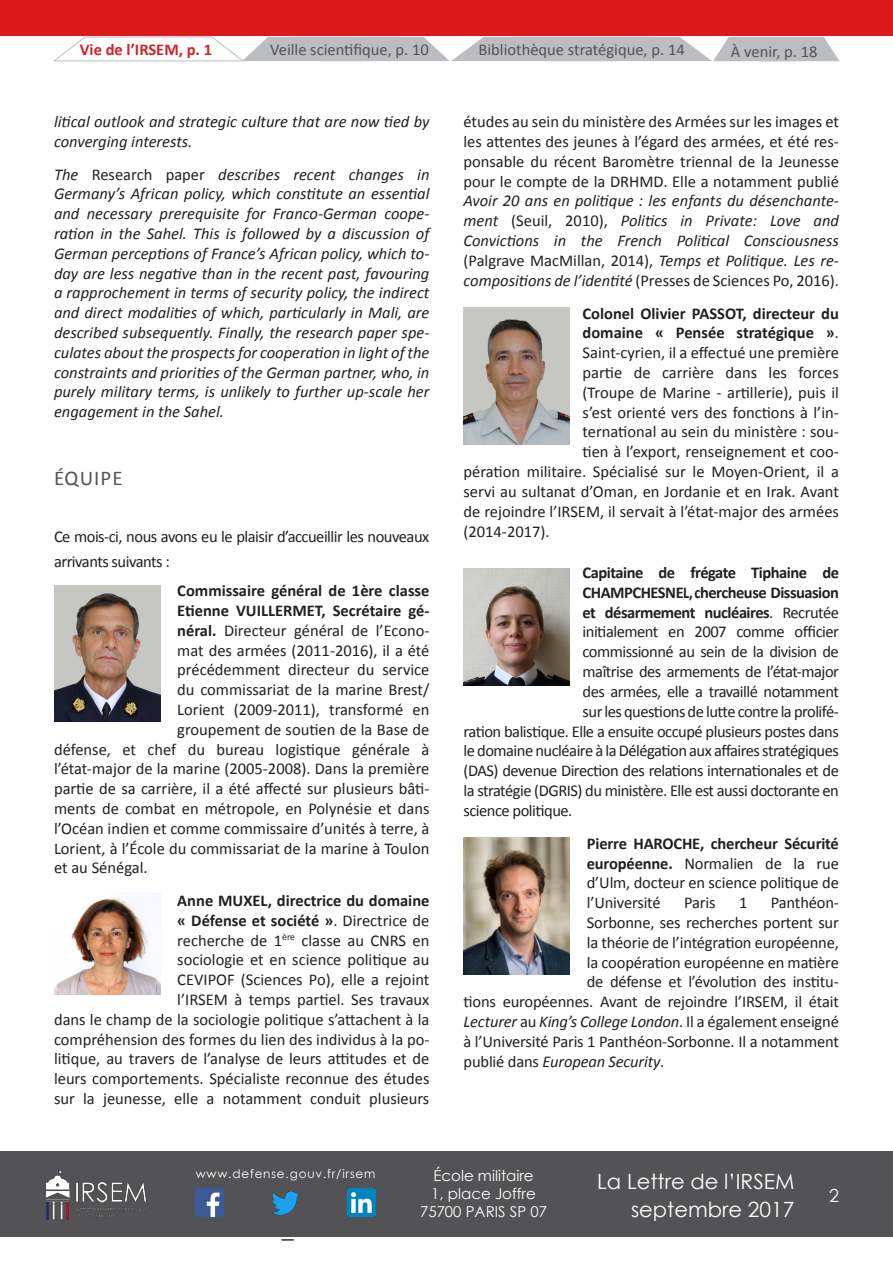
<style>
.page{position:relative;width:893px;height:1263px;background:#fff}
.page>*{position:absolute;margin:0;border:0;box-sizing:border-box;transform-origin:0 0}
.t1{font:21px/27px "Century Gothic";color:#fff;text-align:right}
.t2{font:21px "Calibri";letter-spacing:.05em;color:#535355}
.t3{font:18px "Century Gothic";color:#fff}
.t4{font:16.5px/19.8px "Calibri";color:#231f20;text-align:justify}
.t5{font:italic 16.5px/19.8px "Calibri";color:#231f20;text-align:justify}
.t6{font:16.5px/25.2px "Calibri";letter-spacing:-.03em;color:#231f20}
.t7{font:700 16.5px "Calibri";letter-spacing:-.01em;color:#231f20}
.t8{font:700 16.5px "Calibri";letter-spacing:-.03em;color:#231f20}
.t9{font:16.5px "Calibri";color:#535355}
.t10{font:700 16.5px "Calibri";color:#d1232a}
.t11{font:15px/18px "Century Gothic";color:#fff;text-align:center}
.t12{font:12px "Century Gothic";letter-spacing:.07em;color:#fff}
.s1{font-style:normal}
.s2{font-weight:700}
.s3{font-weight:400}
</style>
<div class="page">
<div style="left:0;top:1151px;width:893px;height:85px;background:#535355"></div>
<img style="left:46px;top:1169px;width:100px;height:51px">
<img style="left:196px;top:1189px;width:28px;height:28px">
<img style="left:272px;top:1191px;width:28px;height:23px">
<img style="left:348px;top:1189px;width:28px;height:28px">
<div style="left:0;top:0;width:893px;height:37px;background:#dd181b"></div>
<img style="left:54px;top:585px;width:106px;height:137px">
<img style="left:54px;top:895px;width:106px;height:99px">
<img style="left:463px;top:308px;width:107px;height:136px">
<img style="left:463px;top:568px;width:107px;height:118px">
<img style="left:463px;top:838px;width:107px;height:136px">
<svg style="left:54px;top:36px;width:32px;height:25px"></svg>
<hr style="left:54px;top:61px;width:189px;height:1px;background:#bcbdc0">
<hr style="left:85px;top:37px;width:127px;height:1px;background:#bcbdc0">
<svg style="left:212px;top:37px;width:628px;height:24px"></svg>
<p class="t10" style="left:80px;top:43px;width:134px">Vie de l’IRSEM, p. 1</p>
<p class="t9" style="left:270px;top:43px;width:160px">veille scientifique, p. 10</p>
<p class="t9" style="left:479px;top:43px;width:208px">bibliothèque stratégique, p. 14</p>
<p class="t9" style="left:731px;top:44px;width:88px">À venir, p. 18</p>
<p class="t5" style="left:54px;top:113px;width:377px">litical outlook and strategic culture that are now tied by converging interests.</p>
<p class="t5" style="left:54px;top:166px;width:377px">The <span class="s1">research paper</span> describes recent changes in Germany’s African policy, which constitute an essential and necessary prerequisite for Franco-German coope&shy;ration in the Sahel. This is followed by a discussion of German perceptions of France’s African policy, which to&shy;day are less negative than in the recent past, favouring a rapprochement in terms of security policy, the indirect and direct modalities of which, particularly in Mali, are described subsequently. Finally, the research paper spe&shy;culates about the prospects for cooperation in light of the constraints and priorities of the German partner, who, in purely military terms, is unlikely to further up-scale her engagement in the Sahel.</p>
<p class="t2" style="left:54px;top:469px;width:70px">ÉQUipe</p>
<p class="t6" style="left:54px;top:525px;width:377px">Ce mois-ci, nous avons eu le plaisir d’accueillir les nouveaux arrivants suivants :</p>
<p class="t7" style="left:177px;top:584px;width:254px">Commissaire général de 1ère classe</p>
<p class="t7" style="left:177px;top:604px;width:254px">Etienne VUILLERMET, Secrétaire gé-</p>
<p class="t4" style="left:177px;top:622px;width:254px"><span class="s2">néral.</span> directeur général de l’econo-</p>
<p class="t4" style="left:177px;top:641px;width:254px">mat des armées (2011-2016), il a été</p>
<p class="t4" style="left:177px;top:661px;width:254px">précédemment directeur du service</p>
<p class="t4" style="left:177px;top:681px;width:254px">du commissariat de la marine brest/</p>
<p class="t4" style="left:177px;top:701px;width:254px">Lorient (2009-2011), transformé en</p>
<p class="t4" style="left:177px;top:721px;width:254px">groupement de soutien de la base de</p>
<p class="t4" style="left:54px;top:740px;width:377px">défense, et chef du bureau logistique générale à</p>
<p class="t4" style="left:54px;top:760px;width:377px">l’état-major de la marine (2005-2008). dans la première</p>
<p class="t4" style="left:54px;top:780px;width:377px">partie de sa carrière, il a été affecté sur plusieurs bâti-</p>
<p class="t4" style="left:54px;top:800px;width:377px">ments de combat en métropole, en polynésie et dans</p>
<p class="t4" style="left:54px;top:820px;width:377px">l’Océan indien et comme commissaire d’unités à terre, à</p>
<p class="t4" style="left:54px;top:839px;width:377px">Lorient, à l’École du commissariat de la marine à toulon</p>
<p class="t4" style="left:54px;top:859px;width:95px">et au sénégal.</p>
<p class="t4" style="left:54px;top:892px;width:377px;text-align:right"><span class="s2">Anne MUXEL, directrice du domaine<br>« Défense et société »</span>. directrice de<br>recherche de 1<sup>ère</sup> classe au Cnrs en<br>sociologie et en science politique au<br>CevipOf (sciences po), elle a rejoint<br>l’irseM à temps partiel. ses travaux<br>dans le champ de la sociologie politique s’attachent à la compréhension des formes du lien des individus à la po&shy;litique, au travers de l’analyse de leurs attitudes et de leurs comportements. spécialiste reconnue des études sur la jeunesse, elle a notamment conduit plusieurs</p>
<p class="t4" style="left:463px;top:113px;width:377px">études au sein du ministère des armées sur les images et les attentes des jeunes à l’égard des armées, et été res&shy;ponsable du récent baromètre triennal de la Jeunesse pour le compte de la drHMd. elle a notamment publié</p>
<p class="t5" style="left:463px;top:192px;width:377px">Avoir 20 ans en politique : les enfants du désenchante&shy;ment <span class="s1">(seuil, 2010),</span> Politics in Private: Love and Convictions in the French Political Consciousness <span class="s1">(palgrave MacMillan, 2014),</span> Temps et Politique. Les re&shy;compositions de l’identité <span class="s1">(presses de sciences po, 2016).</span></p>
<p class="t7" style="left:583px;top:306px;width:258px">Colonel Olivier PASSOT, directeur du</p>
<p class="t7" style="left:583px;top:326px;width:258px">domaine « Pensée stratégique »<span class="s3">.</span></p>
<p class="t4" style="left:583px;top:344px;width:258px">saint-cyrien, il a effectué une première</p>
<p class="t4" style="left:583px;top:364px;width:258px">partie de carrière dans les forces</p>
<p class="t4" style="left:583px;top:384px;width:258px">(troupe de Marine - artillerie), puis il</p>
<p class="t4" style="left:583px;top:404px;width:258px">s’est orienté vers des fonctions à l’in-</p>
<p class="t4" style="left:583px;top:423px;width:258px">ternational au sein du ministère : sou-</p>
<p class="t4" style="left:583px;top:443px;width:258px">tien à l’export, renseignement et coo-</p>
<p class="t4" style="left:463px;top:463px;width:377px">pération militaire. spécialisé sur le Moyen-Orient, il a</p>
<p class="t4" style="left:463px;top:483px;width:377px">servi au sultanat d’Oman, en Jordanie et en irak. avant</p>
<p class="t4" style="left:463px;top:503px;width:377px">de rejoindre l’irseM, il servait à l’état-major des armées</p>
<p class="t4" style="left:463px;top:522px;width:88px">(2014-2017).</p>
<p class="t8" style="left:583px;top:566px;width:258px">Capitaine de frégate Tiphaine de</p>
<p class="t8" style="left:583px;top:585px;width:258px">CHAMPCHESNEL,chercheuse Dissuasion</p>
<p class="t8" style="left:583px;top:605px;width:258px">et désarmement nucléaires<span class="s3">. recrutée</span></p>
<p class="t6" style="left:583px;top:621px;width:258px">initialement en 2007 comme officier</p>
<p class="t6" style="left:583px;top:640px;width:258px">commissionné au sein de la division de</p>
<p class="t6" style="left:583px;top:660px;width:258px">maîtrise des armements de l’état-major</p>
<p class="t6" style="left:583px;top:680px;width:258px">des armées, elle a travaillé notamment</p>
<p class="t6" style="left:583px;top:700px;width:258px">sur les questions de lutte contre la prolifé-</p>
<p class="t6" style="left:463px;top:720px;width:377px">ration balistique. elle a ensuite occupé plusieurs postes dans</p>
<p class="t6" style="left:463px;top:739px;width:377px">le domaine nucléaire à la délégation aux affaires stratégiques</p>
<p class="t6" style="left:463px;top:759px;width:377px">(das) devenue direction des relations internationales et de</p>
<p class="t6" style="left:463px;top:779px;width:377px">la stratégie (dgris) du ministère. elle est aussi doctorante en</p>
<p class="t6" style="left:463px;top:799px;width:110px">science politique.</p>
<p class="t4" style="left:587px;top:835px;width:254px"><span class="s2">Pierre HAROCHE, chercheur Sécurité européenne.</span> normalien de la rue d’Ulm, docteur en science politique de l’Université</p>
<p class="t4" style="left:684px;top:894px;width:33px">paris</p>
<p class="t4" style="left:739px;top:894px;width:10px">1</p>
<p class="t4" style="left:771px;top:894px;width:70px">panthéon-</p>
<p class="t4" style="left:587px;top:914px;width:254px">sorbonne, ses recherches portent sur</p>
<p class="t4" style="left:587px;top:934px;width:254px">la théorie de l’intégration européenne,</p>
<p class="t4" style="left:587px;top:953px;width:254px">la coopération européenne en matière</p>
<p class="t4" style="left:587px;top:973px;width:254px">de défense et l’évolution des institu-</p>
<p class="t4" style="left:463px;top:993px;width:377px">tions européennes. avant de rejoindre l’irseM, il était</p>
<p class="t5" style="left:463px;top:1013px;width:377px">Lecturer <span class="s1">au</span> King’s College London<span class="s1">. il a également enseigné</span></p>
<p class="t4" style="left:463px;top:1033px;width:377px">à l’Université paris 1 panthéon-sorbonne. il a notamment</p>
<p class="t5" style="left:463px;top:1052px;width:202px"><span class="s1">publié dans</span> European Security<span class="s1">.</span></p>
<p class="t12" style="left:196px;top:1166px;width:181px">www.defense.gouv.fr/irsem</p>
<p class="t11" style="left:420px;top:1166px;width:128px">École militaire<br>1, place Joffre<br>75700 PARIS SP 07</p>
<p class="t1" style="left:597px;top:1168px;width:199px">La Lettre de l’IRSEM septembre 2017</p>
<p class="t3" style="left:829px;top:1184px;width:11px">2</p>
</div>
